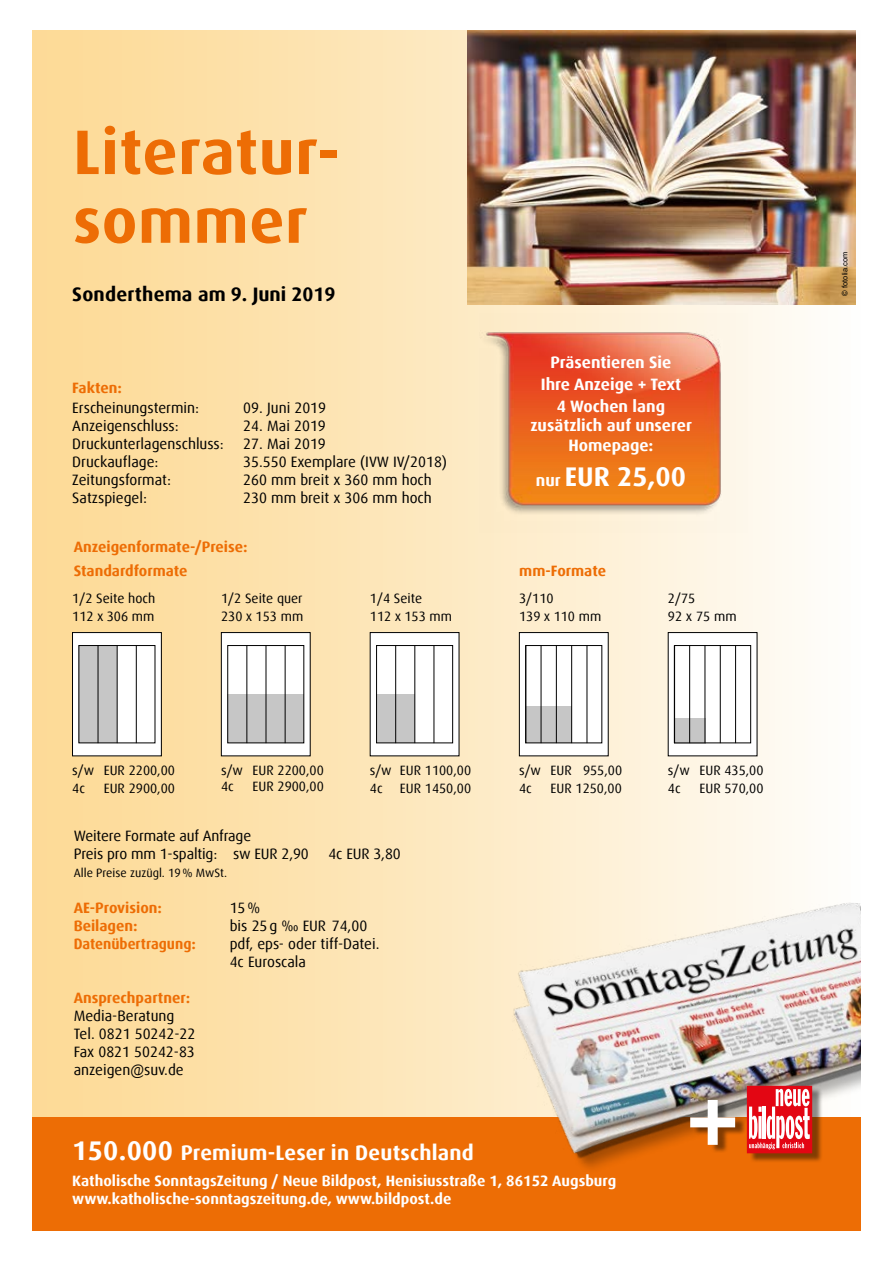
<style>
.page{position:relative;width:893px;height:1263px;background:#fff}
.page>*{position:absolute;margin:0;border:0;box-sizing:border-box;transform-origin:0 0}
.t1{font:700 63px/68.7px "Dax Offc Pro";letter-spacing:.01em;color:#ed6d05}
.t2{font:700 27px "Dax Offc Pro";color:#fff}
.t3{font:700 21px "Dax Offc Pro";letter-spacing:.01em;color:#fff}
.t4{font:700 19.5px "Dax Offc Pro";letter-spacing:.01em;color:#000}
.t5{font:700 16.5px/21.9px "Dax Offc Pro";color:#fff;text-align:center}
.t6{font:15px/18px "Dax Offc Pro";color:#000}
.t7{font:700 15px/18px "Dax Offc Pro";color:#fff}
.t8{font:700 15px/24.3px "Dax Offc Pro";color:#ed6d05}
.t9{font:700 15px "Dax Offc Pro";color:#ed6d05;scale:.95 1}
.t10{font:13.5px/18px "Dax Offc Pro";color:#000}
.t11{font:12px "Dax Offc Pro";color:#000}
.t12{font:7.5px "Arial";color:#000}
.s1{font-size:16.5px}
.s2{font-size:27px}
</style>
<div class="page">
<div style="left:30px;top:26px;width:833px;height:1161px;background:linear-gradient(to right,#fdd890,#fdfbf8)"></div>
<div style="left:30px;top:1118px;width:847px;height:124px;background:#ed6d05"></div>
<img style="left:489px;top:894px;width:372px;height:275px">
<div style="left:73px;top:632px;width:88px;height:124px;background:#fff"></div>
<div style="left:72px;top:632px;width:90px;height:124px;border:1px solid #000"></div>
<div style="left:221px;top:632px;width:89px;height:124px;background:#fff"></div>
<div style="left:221px;top:632px;width:89px;height:124px;border:1px solid #000"></div>
<div style="left:370px;top:632px;width:89px;height:124px;background:#fff"></div>
<div style="left:79px;top:645px;width:38px;height:98px;background:#c6c6c6"></div>
<div style="left:228px;top:694px;width:76px;height:49px;background:#c6c6c6"></div>
<div style="left:376px;top:694px;width:38px;height:49px;background:#c6c6c6"></div>
<hr style="left:247px;top:645px;width:1px;height:98px;background:#000">
<hr style="left:266px;top:645px;width:1px;height:98px;background:#000">
<hr style="left:285px;top:645px;width:1px;height:98px;background:#000">
<div style="left:668px;top:632px;width:89px;height:124px;background:#fff"></div>
<div style="left:675px;top:719px;width:31px;height:25px;background:#c6c6c6"></div>
<div style="left:519px;top:632px;width:89px;height:124px;background:#fff"></div>
<div style="left:519px;top:632px;width:89px;height:124px;border:1px solid #000"></div>
<div style="left:526px;top:706px;width:46px;height:37px;background:#c6c6c6"></div>
<div style="left:674px;top:645px;width:77px;height:98px;border:1px solid #000"></div>
<hr style="left:689px;top:645px;width:1px;height:98px;background:#000">
<hr style="left:705px;top:645px;width:1px;height:98px;background:#000">
<hr style="left:720px;top:645px;width:1px;height:98px;background:#000">
<hr style="left:735px;top:645px;width:1px;height:98px;background:#000">
<hr style="left:525px;top:645px;width:1px;height:98px;background:#000">
<hr style="left:541px;top:645px;width:1px;height:98px;background:#000">
<hr style="left:556px;top:645px;width:1px;height:98px;background:#000">
<hr style="left:571px;top:645px;width:1px;height:98px;background:#000">
<hr style="left:587px;top:645px;width:1px;height:98px;background:#000">
<hr style="left:98px;top:645px;width:1px;height:98px;background:#000">
<hr style="left:117px;top:645px;width:1px;height:98px;background:#000">
<hr style="left:136px;top:645px;width:1px;height:98px;background:#000">
<div style="left:227px;top:645px;width:77px;height:98px;border:1px solid #000"></div>
<hr style="left:395px;top:645px;width:1px;height:98px;background:#000">
<hr style="left:415px;top:645px;width:1px;height:98px;background:#000">
<hr style="left:434px;top:645px;width:1px;height:98px;background:#000">
<div style="left:376px;top:645px;width:77px;height:98px;border:1px solid #000"></div>
<img style="left:468px;top:30px;width:388px;height:274px">
<div style="left:750px;top:1087px;width:72px;height:76px;background:#000;opacity:.45"></div>
<div style="left:747px;top:1086px;width:65px;height:66px;background:#e30613"></div>
<svg style="left:749px;top:1089px;width:61px;height:60px"></svg>
<div style="left:747px;top:1086px;width:65px;height:67px;border:1px solid #e30613"></div>
<div style="left:694px;top:1100px;width:53px;height:53px;background:#000;opacity:.45"></div>
<svg style="left:690px;top:1100px;width:45px;height:45px"></svg>
<img style="left:480px;top:313px;width:267px;height:220px">
<div style="left:0;top:1231px;width:893px;height:32px;background:#fff"></div>
<div style="left:0;top:0;width:32px;height:1263px;background:#fff"></div>
<div style="left:0;top:0;width:893px;height:30px;background:#fff"></div>
<div style="left:861px;top:0;width:32px;height:1263px;background:#fff"></div>
<h1 class="t1" style="left:73px;top:118px;width:268px">Literatur&shy;sommer</h1>
<h3 class="t4" style="left:72px;top:282px;width:265px">Sonderthema am 9. Juni 2019</h3>
<p class="t8" style="left:72px;top:375px;width:51px">Fakten:</p>
<p class="t6" style="left:72px;top:399px;width:128px">Erscheinungstermin:</p>
<p class="t6" style="left:243px;top:399px;width:84px">09. Juni 2019</p>
<p class="t6" style="left:72px;top:417px;width:108px">Anzeigenschluss:</p>
<p class="t6" style="left:243px;top:417px;width:84px">24. Mai 2019</p>
<p class="t6" style="left:72px;top:435px;width:153px">Druckunterlagenschluss:</p>
<p class="t6" style="left:243px;top:435px;width:84px">27. Mai 2019</p>
<p class="t6" style="left:72px;top:453px;width:88px">Druckauflage:</p>
<p class="t6" style="left:243px;top:453px;width:205px">35.550 Exemplare (IVW IV/2018)</p>
<p class="t6" style="left:72px;top:471px;width:100px">Zeitungsformat:</p>
<p class="t6" style="left:243px;top:471px;width:190px">260 mm breit x 360 mm hoch</p>
<p class="t6" style="left:72px;top:489px;width:76px">Satzspiegel:</p>
<p class="t6" style="left:243px;top:489px;width:190px">230 mm breit x 306 mm hoch</p>
<p class="t8" style="left:74px;top:535px;width:175px">Anzeigenformate-/Preise:<br>Standardformate</p>
<p class="t10" style="left:72px;top:589px;width:85px">1/2 Seite hoch<br>112 x 306 mm</p>
<p class="t10" style="left:221px;top:589px;width:84px">1/2 Seite quer<br>230 x 153 mm</p>
<p class="t10" style="left:370px;top:589px;width:84px">1/4 Seite<br>112 x 153 mm</p>
<p class="t5" style="left:541px;top:351px;width:142px">Präsentieren Sie<br>Ihre Anzeige + Text<br>4 Wochen lang</p>
<p class="t5" style="left:530px;top:416px;width:163px;line-height:19.8px">zusätzlich auf unserer<br>Homepage:</p>
<h2 class="t2" style="left:536px;top:459px;width:152px"><span class="s1">nur</span> EUR 25,00</h2>
<p class="t8" style="left:519px;top:559px;width:88px">mm-Formate</p>
<p class="t10" style="left:519px;top:589px;width:84px">3/110<br>139 x 110 mm</p>
<p class="t10" style="left:668px;top:589px;width:70px">2/75<br>92 x 75 mm</p>
<p class="t10" style="left:72px;top:761px;width:104px">s/w EUR 2200,00<br>4c</p>
<p class="t10" style="left:104px;top:779px;width:73px">EUR 2900,00</p>
<p class="t10" style="left:221px;top:762px;width:104px;line-height:16.2px">s/w EUR 2200,00<br>4c</p>
<p class="t10" style="left:253px;top:777px;width:73px">EUR 2900,00</p>
<p class="t10" style="left:370px;top:761px;width:103px">s/w EUR 1100,00<br>4c</p>
<p class="t10" style="left:400px;top:779px;width:73px">EUR 1450,00</p>
<p class="t6" style="left:74px;top:827px;width:237px">Weitere Formate auf Anfrage<br>Preis pro mm 1-spaltig: sw EUR 2,90</p>
<p class="t6" style="left:329px;top:845px;width:74px">4c EUR 3,80</p>
<p class="t11" style="left:74px;top:865px;width:155px">Alle Preise zuzügl. 19% MwSt.</p>
<p class="t8" style="left:74px;top:896px;width:90px">AE-Provision:</p>
<p class="t6" style="left:230px;top:899px;width:32px">15%</p>
<p class="t8" style="left:74px;top:914px;width:65px">Beilagen:</p>
<p class="t6" style="left:230px;top:917px;width:139px">bis 25g ‰ EUR 74,00</p>
<p class="t9" style="left:74px;top:934px;width:130px">Datenübertragung:</p>
<p class="t6" style="left:230px;top:935px;width:151px">pdf, eps- oder tiff-Datei.<br>4c Euroscala</p>
<p class="t8" style="left:74px;top:986px;width:118px">Ansprechpartner:</p>
<p class="t6" style="left:74px;top:1007px;width:123px">Media-Beratung<br>Tel. 0821 50242-22<br>Fax 0821 50242-83 anzeigen@suv.de</p>
<p class="t10" style="left:519px;top:761px;width:105px">s/w EUR 955,00<br>4c</p>
<p class="t10" style="left:551px;top:779px;width:73px">EUR 1250,00</p>
<p class="t10" style="left:668px;top:761px;width:97px">s/w EUR 435,00<br>4c</p>
<p class="t10" style="left:699px;top:779px;width:66px">EUR 570,00</p>
<h3 class="t3" style="left:72px;top:1139px;width:403px"><span class="s2">150.000</span> Premium-Leser in Deutschland</h3>
<p class="t7" style="left:72px;top:1172px;width:545px">Katholische SonntagsZeitung / Neue Bildpost, Henisiusstraße 1, 86152 Augsburg www.katholische-sonntagszeitung.de, www.bildpost.de</p>
<p class="t12" style="left:840px;top:296px;width:45px;rotate:-90deg">© fotolia.com</p>
</div>
